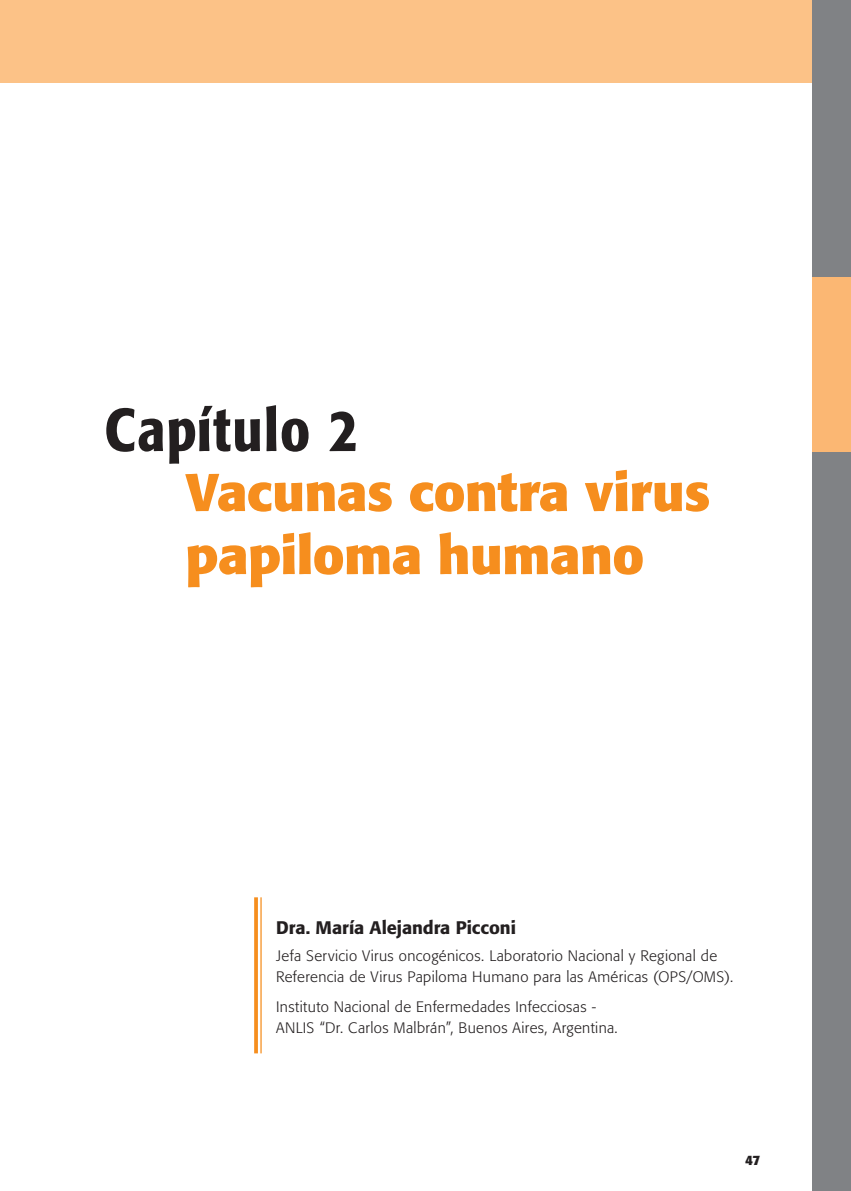
<style>
.page{position:relative;width:851px;height:1191px;background:#fff}
.page>*{position:absolute;margin:0;border:0;box-sizing:border-box;transform-origin:0 0}
.t1{font:500 condensed 60px "Formata";letter-spacing:.025em;color:#231f20}
.t2{font:700 52.5px/63px "Formata";letter-spacing:-.01em;color:#f68e1e}
.t3{font:500 18px "Formata";letter-spacing:-.005em;color:#231f20}
.t4{font:300 15px/21px "Formata";letter-spacing:.02em;color:#231f20}
.t5{font:700 13.5px "Formata";color:#231f20}
</style>
<div class="page">
<div style="left:0;top:0;width:816px;height:82px;background:#fcc287"></div>
<div style="left:811px;top:0;width:39px;height:1191px;background:#808285"></div>
<div style="left:811px;top:277px;width:39px;height:174px;background:#fbb773"></div>
<hr style="left:260px;top:897px;width:1px;height:156px;background:#f68e1e">
<svg style="left:254px;top:897px;width:4px;height:156px"></svg>
<h1 class="t1" style="left:104px;top:393px;width:255px">Capítulo 2</h1>
<h2 class="t2" style="left:185px;top:460px;width:526px">Vacunas contra virus papiloma humano</h2>
<p class="t3" style="left:276px;top:916px;width:241px">Dra. María Alejandra Picconi</p>
<p class="t4" style="left:276px;top:945px;width:458px">Jefa Servicio Virus oncogénicos. Laboratorio Nacional y Regional de<br>Referencia de Virus Papiloma Humano para las Américas (OPS/OMS).</p>
<p class="t4" style="left:276px;top:996px;width:343px">Instituto Nacional de Enfermedades Infecciosas -<br>ANLIS “Dr. Carlos Malbrán”, Buenos Aires, Argentina.</p>
<p class="t5" style="left:745px;top:1151px;width:17px">47</p>
</div>
